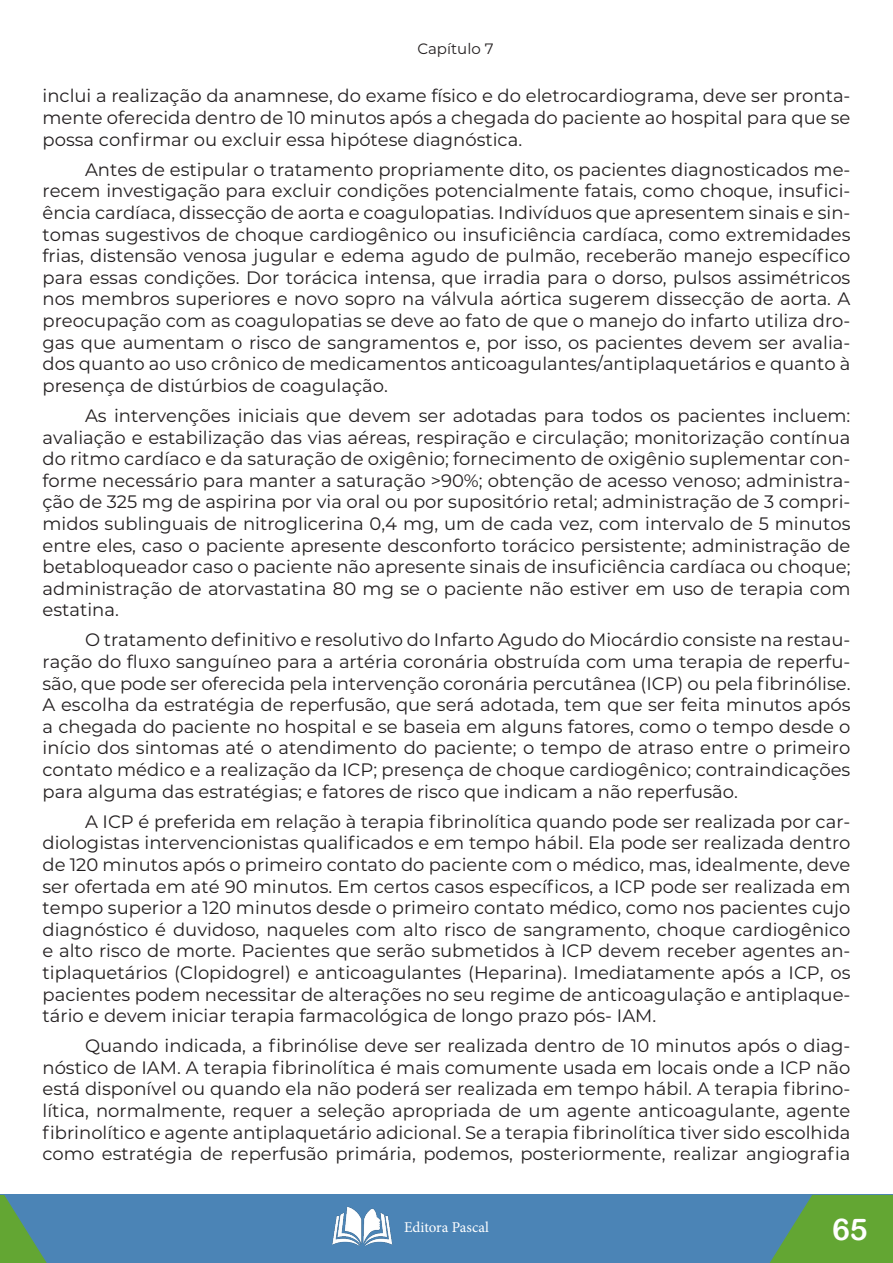
<style>
.page{position:relative;width:893px;height:1263px;background:#fff}
.page>*{position:absolute;margin:0;border:0;box-sizing:border-box;transform-origin:0 0}
.t1{font:30px "Arial Rounded MT Bold";color:#fff}
.t2{font:18px/21.6px "Montserrat";color:#231f20;text-align:justify}
.t3{font:15px "Minion Pro";color:#fff}
.t4{font:15px "Montserrat";color:#231f20}
</style>
<div class="page">
<div style="left:0;top:1195px;width:893px;height:68px;background:#4b84b6"></div>
<svg style="left:770px;top:1195px;width:123px;height:68px"></svg>
<img style="left:332px;top:1206px;width:61px;height:40px">
<svg style="left:0;top:1195px;width:47px;height:68px"></svg>
<p class="t4" style="left:417px;top:38px;width:78px">Capítulo 7</p>
<p class="t2" style="left:43px;top:85px;width:809px">inclui a realização da anamnese, do exame físico e do eletrocardiograma, deve ser pronta&shy;mente oferecida dentro de 10 minutos após a chegada do paciente ao hospital para que se possa confirmar ou excluir essa hipótese diagnóstica.</p>
<p class="t2" style="left:43px;top:158px;width:809px;text-indent:43px">Antes de estipular o tratamento propriamente dito, os pacientes diagnosticados me&shy;recem investigação para excluir condições potencialmente fatais, como choque, insufici&shy;ência cardíaca, dissecção de aorta e coagulopatias. Indivíduos que apresentem sinais e sin&shy;tomas sugestivos de choque cardiogênico ou insuficiência cardíaca, como extremidades frias, distensão venosa jugular e edema agudo de pulmão, receberão manejo específico para essas condições. Dor torácica intensa, que irradia para o dorso, pulsos assimétricos nos membros superiores e novo sopro na válvula aórtica sugerem dissecção de aorta. A preocupação com as coagulopatias se deve ao fato de que o manejo do infarto utiliza dro&shy;gas que aumentam o risco de sangramentos e, por isso, os pacientes devem ser avalia&shy;dos quanto ao uso crônico de medicamentos anticoagulantes/antiplaquetários e quanto à presença de distúrbios de coagulação.</p>
<p class="t2" style="left:43px;top:404px;width:809px;text-indent:43px">As intervenções iniciais que devem ser adotadas para todos os pacientes incluem: avaliação e estabilização das vias aéreas, respiração e circulação; monitorização contínua do ritmo cardíaco e da saturação de oxigênio; fornecimento de oxigênio suplementar con&shy;forme necessário para manter a saturação &gt;90%; obtenção de acesso venoso; administra&shy;ção de 325 mg de aspirina por via oral ou por supositório retal; administração de 3 compri&shy;midos sublinguais de nitroglicerina 0,4 mg, um de cada vez, com intervalo de 5 minutos entre eles, caso o paciente apresente desconforto torácico persistente; administração de betabloqueador caso o paciente não apresente sinais de insuficiência cardíaca ou choque; administração de atorvastatina 80 mg se o paciente não estiver em uso de terapia com estatina.</p>
<p class="t2" style="left:43px;top:629px;width:809px;text-indent:43px">O tratamento definitivo e resolutivo do Infarto Agudo do Miocárdio consiste na restau&shy;ração do fluxo sanguíneo para a artéria coronária obstruída com uma terapia de reperfu&shy;são, que pode ser oferecida pela intervenção coronária percutânea (ICP) ou pela fibrinólise.<br>A escolha da estratégia de reperfusão, que será adotada, tem que ser feita minutos após a chegada do paciente no hospital e se baseia em alguns fatores, como o tempo desde o início dos sintomas até o atendimento do paciente; o tempo de atraso entre o primeiro contato médico e a realização da ICP; presença de choque cardiogênico; contraindicações para alguma das estratégias; e fatores de risco que indicam a não reperfusão.</p>
<p class="t2" style="left:43px;top:810px;width:809px;text-indent:43px">A ICP é preferida em relação à terapia fibrinolítica quando pode ser realizada por car&shy;diologistas intervencionistas qualificados e em tempo hábil. Ela pode ser realizada dentro de 120 minutos após o primeiro contato do paciente com o médico, mas, idealmente, deve ser ofertada em até 90 minutos. Em certos casos específicos, a ICP pode ser realizada em tempo superior a 120 minutos desde o primeiro contato médico, como nos pacientes cujo diagnóstico é duvidoso, naqueles com alto risco de sangramento, choque cardiogênico e alto risco de morte. Pacientes que serão submetidos à ICP devem receber agentes an&shy;tiplaquetários (Clopidogrel) e anticoagulantes (Heparina). Imediatamente após a ICP, os pacientes podem necessitar de alterações no seu regime de anticoagulação e antiplaque&shy;tário e devem iniciar terapia farmacológica de longo prazo pós- IAM.</p>
<p class="t2" style="left:43px;top:1034px;width:809px;text-indent:43px">Quando indicada, a fibrinólise deve ser realizada dentro de 10 minutos após o diag&shy;nóstico de IAM. A terapia fibrinolítica é mais comumente usada em locais onde a ICP não está disponível ou quando ela não poderá ser realizada em tempo hábil. A terapia fibrino&shy;lítica, normalmente, requer a seleção apropriada de um agente anticoagulante, agente fibrinolítico e agente antiplaquetário adicional. Se a terapia fibrinolítica tiver sido escolhida como estratégia de reperfusão primária, podemos, posteriormente, realizar angiografia</p>
<p class="t3" style="left:404px;top:1217px;width:86px">Editora Pascal</p>
<h1 class="t1" style="left:832px;top:1211px;width:37px">65</h1>
</div>
